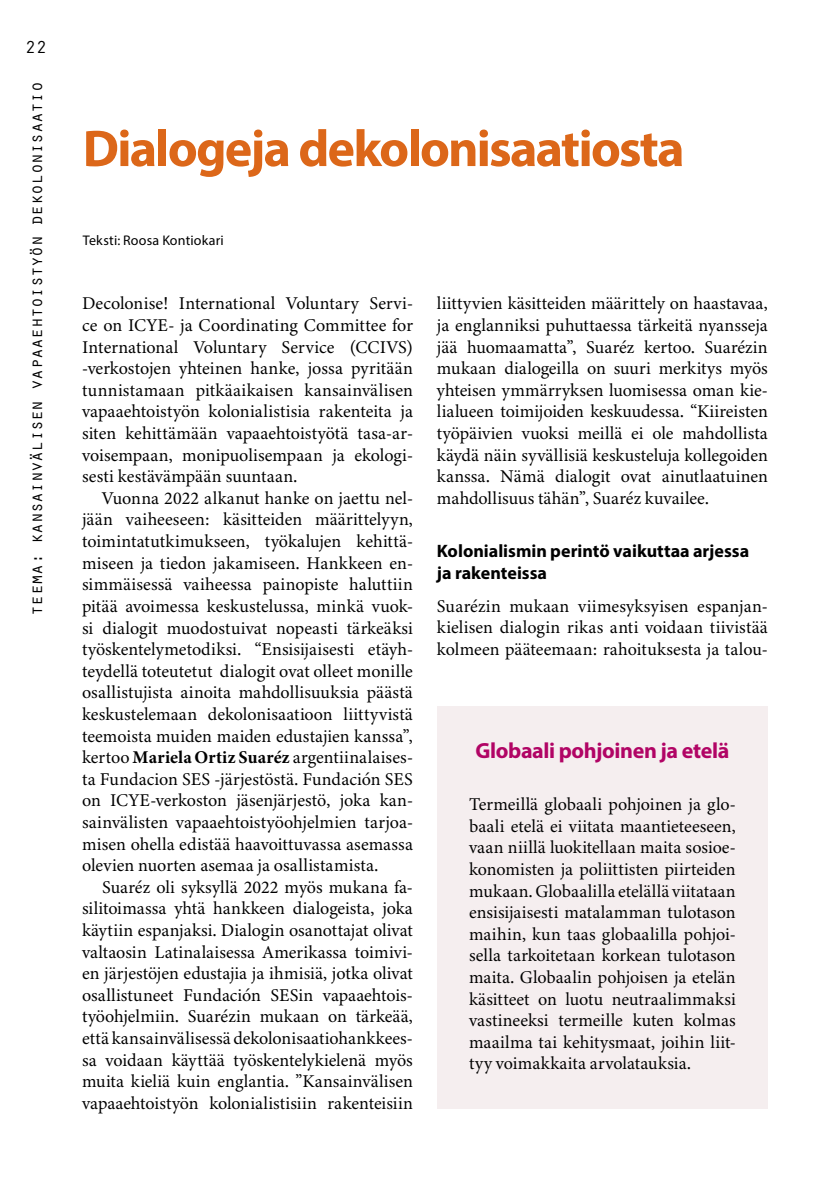
<style>
.page{position:relative;width:840px;height:1191px;background:#fff}
.page>*{position:absolute;margin:0;border:0;box-sizing:border-box;transform-origin:0 0}
.t1{font:700 52px "Myriad Pro";letter-spacing:-.035em;color:#dc6719}
.t2{font:700 22px "Myriad Pro";letter-spacing:-.02em;color:#b10465}
.t3{font:18px/21.6px "Minion 3";letter-spacing:.005em;color:#000;text-align:justify}
.t4{font:18px "Orator Std";letter-spacing:-.03em;color:#000}
.t5{font:700 18px/21.6px "Myriad Pro";color:#000}
.t6{font:14px "Myriad Pro";letter-spacing:.015em;color:#000}
.s1{font-weight:700}
</style>
<div class="page">
<div style="left:437px;top:706px;width:330px;height:403px;background:#f5eeef"></div>
<p class="t4" style="left:25px;top:35px;width:23px">22</p>
<p class="t4" style="left:23px;top:616px;width:536px;rotate:-90deg">teema: kansainvälisen vapaaehtoistyön dekolonisaatio</p>
<h1 class="t1" style="left:83px;top:115px;width:603px">Dialogeja dekolonisaatiosta</h1>
<p class="t6" style="left:83px;top:231px;width:142px">Teksti: Roosa Kontiokari</p>
<p class="t3" style="left:82px;top:293px;width:332px">Decolonise! International Voluntary Servi&shy;ce on ICYE- ja Coordinating Committee for International Voluntary Service (CCIVS) -verkostojen yhteinen hanke, jossa pyritään tunnistamaan pitkäaikaisen kansainvälisen vapaaehtoistyön kolonialistisia rakenteita ja siten kehittämään vapaaehtoistyötä tasa-ar&shy;voisempaan, monipuolisempaan ja ekologi&shy;sesti kestävämpään suuntaan.</p>
<p class="t3" style="left:82px;top:487px;width:332px;text-indent:20px">Vuonna 2022 alkanut hanke on jaettu nel&shy;jään vaiheeseen: käsitteiden määrittelyyn, toimintatutkimukseen, työkalujen kehittä&shy;miseen ja tiedon jakamiseen. Hankkeen en&shy;simmäisessä vaiheessa painopiste haluttiin pitää avoimessa keskustelussa, minkä vuok&shy;si dialogit muodostuivat nopeasti tärkeäksi työskentelymetodiksi. “Ensisijaisesti etäyh&shy;teydellä toteutetut dialogit ovat olleet monille osallistujista ainoita mahdollisuuksia päästä keskustelemaan dekolonisaatioon liittyvistä teemoista muiden maiden edustajien kanssa”, kertoo <span class="s1">Mariela Ortiz Suaréz</span> argentiinalaises&shy;ta Fundacion SES -järjestöstä. Fundación SES on ICYE-verkoston jäsenjärjestö, joka kan&shy;sainvälisten vapaaehtoistyöohjelmien tarjoa&shy;misen ohella edistää haavoittuvassa asemassa olevien nuorten asemaa ja osallistamista.</p>
<p class="t3" style="left:82px;top:876px;width:332px;text-indent:20px">Suaréz oli syksyllä 2022 myös mukana fa&shy;silitoimassa yhtä hankkeen dialogeista, joka käytiin espanjaksi. Dialogin osanottajat olivat valtaosin Latinalaisessa Amerikassa toimivi&shy;en järjestöjen edustajia ja ihmisiä, jotka olivat osallistuneet Fundación SESin vapaaehtois&shy;työohjelmiin. Suarézin mukaan on tärkeää, että kansainvälisessä dekolonisaatiohankkees&shy;sa voidaan käyttää työskentelykielenä myös muita kieliä kuin englantia. ”Kansainvälisen vapaaehtoistyön kolonialistisiin rakenteisiin</p>
<p class="t3" style="left:436px;top:293px;width:332px">liittyvien käsitteiden määrittely on haastavaa, ja englanniksi puhuttaessa tärkeitä nyansseja jää huomaamatta”, Suaréz kertoo. Suarézin mukaan dialogeilla on suuri merkitys myös yhteisen ymmärryksen luomisessa oman kie&shy;lialueen toimijoiden keskuudessa. “Kiireisten työpäivien vuoksi meillä ei ole mahdollista käydä näin syvällisiä keskusteluja kollegoiden kanssa. Nämä dialogit ovat ainutlaatuinen mahdollisuus tähän”, Suaréz kuvailee.</p>
<p class="t5" style="left:436px;top:539px;width:313px">Kolonialismin perintö vaikuttaa arjessa ja rakenteissa</p>
<p class="t3" style="left:436px;top:595px;width:332px">Suarézin mukaan viimesyksyisen espanjan&shy;kielisen dialogin rikas anti voidaan tiivistää kolmeen pääteemaan: rahoituksesta ja talou-</p>
<p class="t2" style="left:475px;top:736px;width:255px">Globaali pohjoinen ja etelä</p>
<p class="t3" style="left:469px;top:793px;width:268px">Termeillä globaali pohjoinen ja glo&shy;baali etelä ei viitata maantieteeseen, vaan niillä luokitellaan maita sosioe&shy;konomisten ja poliittisten piirteiden mukaan. Globaalilla etelällä viitataan ensisijaisesti matalamman tulotason maihin, kun taas globaalilla pohjoi&shy;sella tarkoitetaan korkean tulotason maita. Globaalin pohjoisen ja etelän käsitteet on luotu neutraalimmaksi vastineeksi termeille kuten kolmas maailma tai kehitysmaat, joihin liit&shy;tyy voimakkaita arvolatauksia.</p>
</div>
